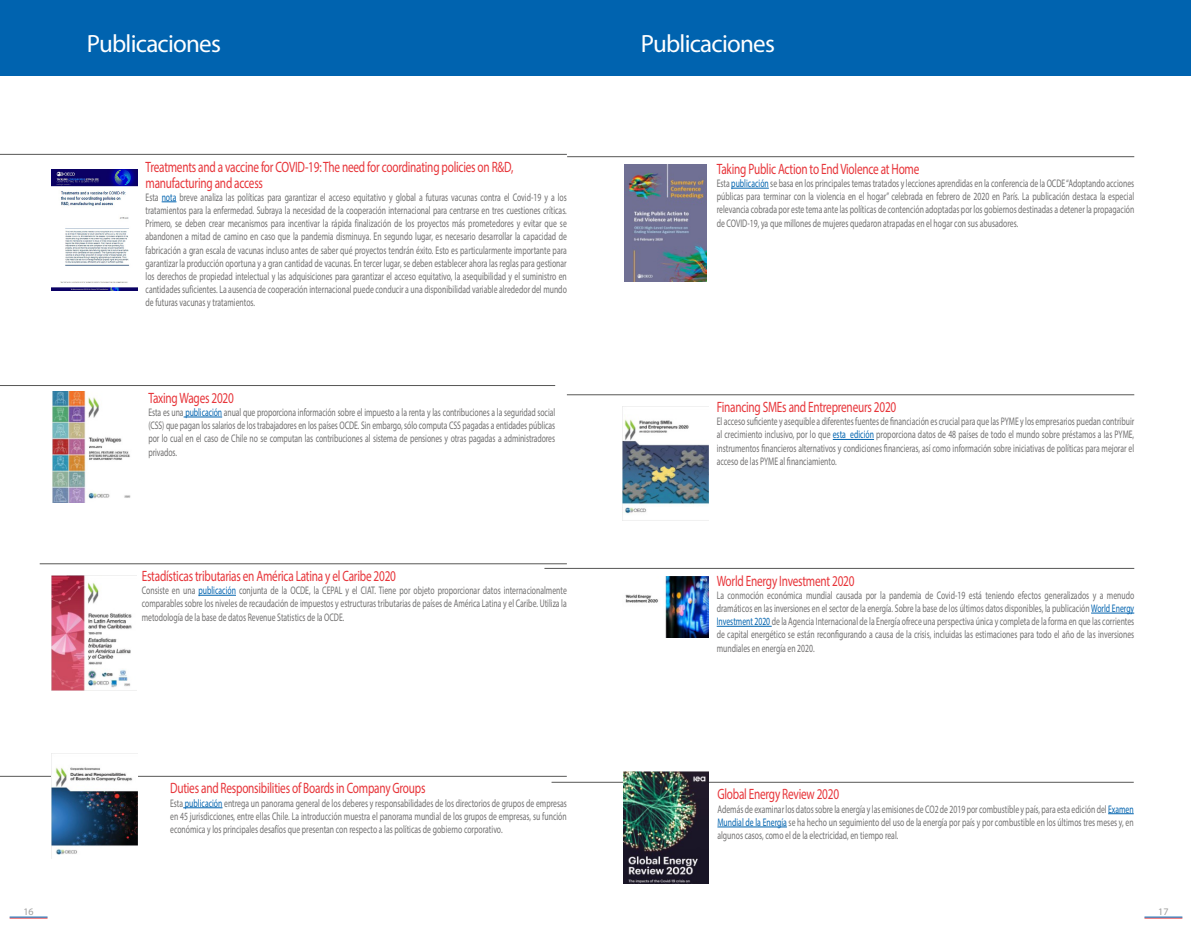
<style>
.page{position:relative;width:1191px;height:936px;background:#fff}
.page>*{position:absolute;margin:0;border:0;box-sizing:border-box;transform-origin:0 0}
._002_Título{font:25px "Myriad Pro";letter-spacing:-.03em;color:#fff}
.Título_Publicaciones{font:15px/16px "Myriad Pro";letter-spacing:-.02em;color:#e73439;scale:.75 1}
.Texto_Publicacione{font:11px/13.2px "Myriad Pro";color:#706f6f;text-align:justify;scale:.7 1}
.t1{font:10px "Myriad Pro";color:#9d9d9c}
.s1{color:#0063af}
</style>
<div class="page">
<hr style="left:10px;top:917px;width:38px;height:1px;background:#e73439">
<hr style="left:10px;top:916px;width:38px;height:1px;background:#0063af">
<hr style="left:1144px;top:917px;width:38px;height:1px;background:#e73439">
<hr style="left:1144px;top:916px;width:38px;height:1px;background:#0063af">
<hr style="left:0;top:154px;width:567px;height:1px;background:#575756">
<svg style="left:162px;top:201px;width:14px;height:1px"></svg>
<hr style="left:0;top:385px;width:555px;height:1px;background:#575756">
<hr style="left:184px;top:416px;width:38px;height:1px;background:#0063af">
<div style="left:0;top:0;width:595px;height:75px;background:#0063af"></div>
<img style="left:52px;top:169px;width:85px;height:121px">
<img style="left:53px;top:391px;width:78px;height:111px">
<hr style="left:0;top:776px;width:567px;height:1px;background:#575756">
<hr style="left:183px;top:807px;width:39px;height:1px;background:#0063af">
<img style="left:52px;top:767px;width:85px;height:88px">
<hr style="left:40px;top:563px;width:527px;height:1px;background:#575756">
<hr style="left:198px;top:595px;width:38px;height:1px;background:#0063af">
<img style="left:52px;top:575px;width:85px;height:115px">
<hr style="left:567px;top:156px;width:567px;height:1px;background:#575756">
<hr style="left:731px;top:188px;width:38px;height:1px;background:#0063af">
<hr style="left:544px;top:568px;width:590px;height:1px;background:#575756">
<hr style="left:1091px;top:612px;width:43px;height:1px;background:#0063af">
<hr style="left:716px;top:626px;width:55px;height:1px;background:#0063af">
<div style="left:595px;top:0;width:596px;height:75px;background:#0063af"></div>
<img style="left:625px;top:164px;width:81px;height:117px">
<hr style="left:551px;top:782px;width:582px;height:1px;background:#575756">
<svg style="left:1108px;top:813px;width:25px;height:1px"></svg>
<hr style="left:717px;top:826px;width:70px;height:1px;background:#0063af">
<img style="left:624px;top:771px;width:85px;height:112px">
<hr style="left:567px;top:394px;width:567px;height:1px;background:#575756">
<hr style="left:832px;top:439px;width:42px;height:1px;background:#0063af">
<img style="left:623px;top:406px;width:85px;height:108px">
<img style="left:625px;top:576px;width:83px;height:61px">
<p class="_002_Título" style="left:87px;top:28px;width:135px">Publicaciones</p>
<p class="Título_Publicaciones" style="left:146px;top:158px;width:492px">Treatments and a vaccine for COVID-19: The need for coordinating policies on R&amp;D, manufacturing and access</p>
<p class="Texto_Publicacione" style="left:146px;top:190px;width:603px">Esta <span class="s1">nota</span> breve analiza las políticas para garantizar el acceso equitativo y global a futuras vacunas contra el Covid-19 y a los tratamientos para la enfermedad. Subraya la necesidad de la cooperación internacional para centrarse en tres cuestiones críticas.<br>Primero, se deben crear mecanismos para incentivar la rápida finalización de los proyectos más prometedores y evitar que se abandonen a mitad de camino en caso que la pandemia disminuya. En segundo lugar, es necesario desarrollar la capacidad de fabricación a gran escala de vacunas incluso antes de saber qué proyectos tendrán éxito. Esto es particularmente importante para garantizar la producción oportuna y a gran cantidad de vacunas. En tercer lugar, se deben establecer ahora las reglas para gestionar los derechos de propiedad intelectual y las adquisiciones para garantizar el acceso equitativo, la asequibilidad y el suministro en cantidades suficientes. La ausencia de cooperación internacional puede conducir a una disponibilidad variable alrededor del mundo de futuras vacunas y tratamientos.</p>
<p class="Título_Publicaciones" style="left:148px;top:389px;width:115px">Taxing Wages 2020</p>
<p class="Texto_Publicacione" style="left:148px;top:405px;width:582px">Esta es una <span class="s1">publicación</span> anual que proporciona información sobre el impuesto a la renta y las contribuciones a la seguridad social (CSS) que pagan los salarios de los trabajadores en los países OCDE. Sin embargo, sólo computa CSS pagadas a entidades públicas por lo cual en el caso de Chile no se computan las contribuciones al sistema de pensiones y otras pagadas a administradores privados.</p>
<p class="Título_Publicaciones" style="left:142px;top:567px;width:340px">Estadísticas tributarias en América Latina y el Caribe 2020</p>
<p class="Texto_Publicacione" style="left:142px;top:583px;width:609px">Consiste en una <span class="s1">publicación</span> conjunta de la OCDE, la CEPAL y el CIAT. Tiene por objeto proporcionar datos internacionalmente comparables sobre los niveles de recaudación de impuestos y estructuras tributarias de países de América Latina y el Caribe. Utiliza la metodología de la base de datos Revenue Statistics de la OCDE.</p>
<p class="Título_Publicaciones" style="left:170px;top:780px;width:342px">Duties and Responsibilities of Boards in Company Groups</p>
<p class="Texto_Publicacione" style="left:170px;top:796px;width:568px">Esta <span class="s1">publicación</span> entrega un panorama general de los deberes y responsabilidades de los directorios de grupos de empresas en 45 jurisdicciones, entre ellas Chile. La introducción muestra el panorama mundial de los grupos de empresas, su función económica y los principales desafíos que presentan con respecto a las políticas de gobierno corporativo.</p>
<p class="_002_Título" style="left:641px;top:28px;width:135px">Publicaciones</p>
<p class="Título_Publicaciones" style="left:716px;top:160px;width:272px">Taking Public Action to End Violence at Home</p>
<p class="Texto_Publicacione" style="left:716px;top:176px;width:598px">Esta <span class="s1">publicación</span> se basa en los principales temas tratados y lecciones aprendidas en la conferencia de la OCDE “Adoptando acciones públicas para terminar con la violencia en el hogar” celebrada en febrero de 2020 en París. La publicación destaca la especial relevancia cobrada por este tema ante las políticas de contención adoptadas por los gobiernos destinadas a detener la propagación de COVID-19, ya que millones de mujeres quedaron atrapadas en el hogar con sus abusadores.</p>
<p class="Título_Publicaciones" style="left:716px;top:398px;width:241px">Financing SMEs and Entrepreneurs 2020</p>
<p class="Texto_Publicacione" style="left:716px;top:414px;width:598px">El acceso suficiente y asequible a diferentes fuentes de financiación es crucial para que las PYME y los empresarios puedan contribuir al crecimiento inclusivo, por lo que <span class="s1">esta edición</span> proporciona datos de 48 países de todo el mundo sobre préstamos a las PYME, instrumentos financieros alternativos y condiciones financieras, así como información sobre iniciativas de políticas para mejorar el acceso de las PYME al financiamiento.</p>
<p class="Título_Publicaciones" style="left:716px;top:572px;width:185px">World Energy Investment 2020</p>
<p class="Texto_Publicacione" style="left:716px;top:588px;width:598px">La conmoción económica mundial causada por la pandemia de Covid-19 está teniendo efectos generalizados y a menudo dramáticos en las inversiones en el sector de la energía. Sobre la base de los últimos datos disponibles, la publicación <span class="s1">World Energy Investment 2020</span> de la Agencia Internacional de la Energía ofrece una perspectiva única y completa de la forma en que las corrientes de capital energético se están reconfigurando a causa de la crisis, incluidas las estimaciones para todo el año de las inversiones mundiales en energía en 2020.</p>
<p class="Título_Publicaciones" style="left:717px;top:786px;width:164px">Global Energy Review 2020</p>
<p class="Texto_Publicacione" style="left:717px;top:802px;width:596px">Además de examinar los datos sobre la energía y las emisiones de CO2 de 2019 por combustible y país, para esta edición del <span class="s1">Examen Mundial de la Energía</span> se ha hecho un seguimiento del uso de la energía por país y por combustible en los últimos tres meses y, en algunos casos, como el de la electricidad, en tiempo real.</p>
<p class="t1" style="left:23px;top:905px;width:12px">16</p>
<p class="t1" style="left:1158px;top:905px;width:12px">17</p>
</div>
